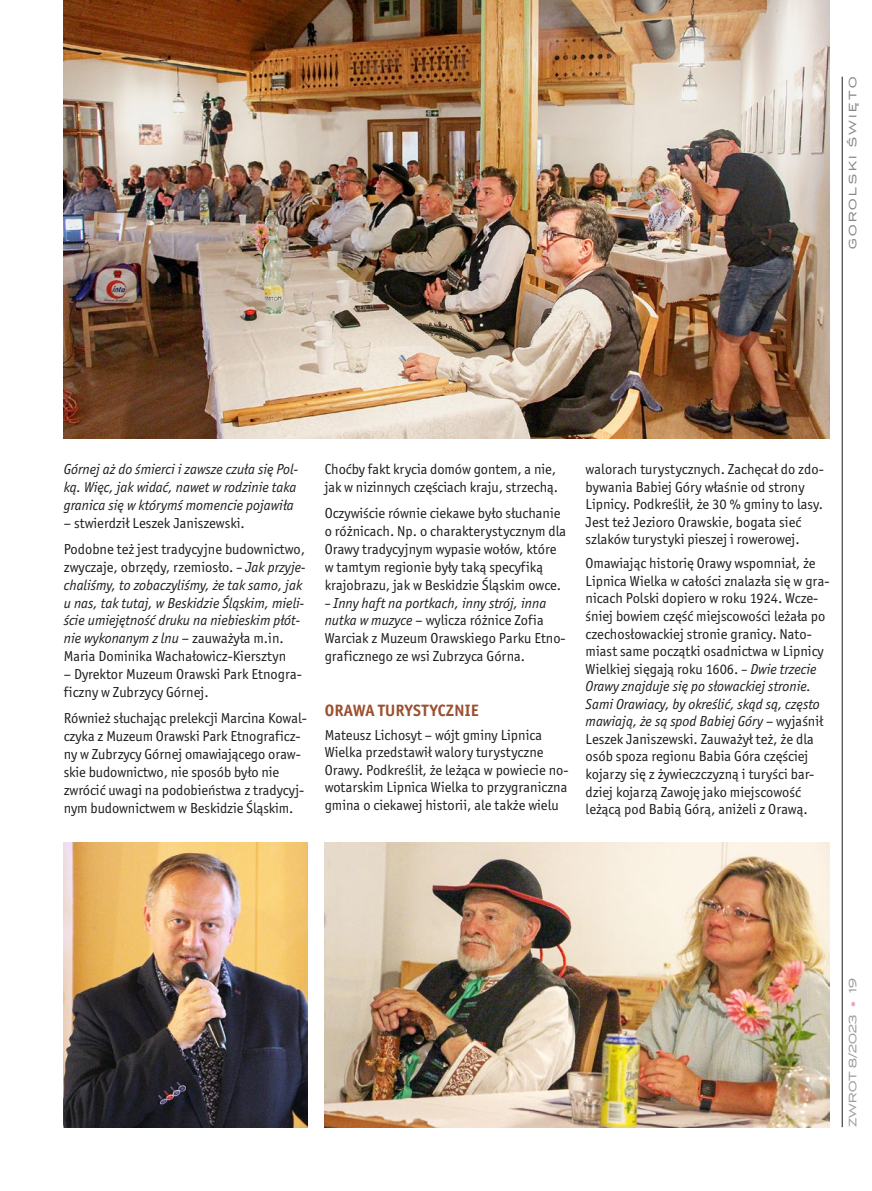
<style>
.page{position:relative;width:872px;height:1191px;background:#fff}
.page>*{position:absolute;margin:0;border:0;box-sizing:border-box;transform-origin:0 0}
.t1{font:700 16.5px "Officina Sans Itc TOT";letter-spacing:.015em;color:#9c502f}
.t2{font:14.4px/17.5px "Officina Sans Itc TOT";color:#1d1d1b}
.t3{font:italic 14.4px/17.9px "Officina Sans Itc TOT";color:#1d1d1b;text-align:justify}
.t4{font:12px "Luxury Gold";letter-spacing:.015em;color:#9d9d9d}
.t5{font:12px "Luxury Gold";letter-spacing:.205em;color:#878787}
.s1{font-style:normal}
.s2{font-style:italic}
.s3{color:#f29fc5}
</style>
<div class="page">
<img style="left:325px;top:842px;width:504px;height:285px">
<img style="left:64px;top:0;width:765px;height:438px">
<img style="left:64px;top:842px;width:244px;height:285px">
<hr style="left:842px;top:77px;width:1px;height:1050px;background:#1d1d1b">
<p class="t5" style="left:846px;top:249px;width:174px;rotate:-90deg">GOROLSKI ŚWIĘTO</p>
<p class="t3" style="left:64px;top:460px;width:235px">Górnej aż do śmierci i zawsze czuła się Pol&shy;ką. Więc, jak widać, nawet w rodzinie taka granica się w którymś momencie pojawiła</p>
<p class="t2" style="left:64px;top:510px;width:243px;line-height:26.4px">– stwierdził Leszek Janiszewski.<br>Podobne też jest tradycyjne budownictwo,</p>
<p class="t3" style="left:64px;top:558px;width:243px;text-align:left"><span class="s1">zwyczaje, obrzędy, rzemiosło.</span> – Jak przyje&shy;chaliśmy, to zobaczyliśmy, że tak samo, jak u nas, tak tutaj, w Beskidzie Śląskim, mieli&shy;ście umiejętność druku na niebieskim płót&shy;nie wykonanym z lnu <span class="s1">– zauważyła m.in.<br>Maria Dominika Wachałowicz-Kiersztyn</span></p>
<p class="t2" style="left:64px;top:665px;width:239px">– Dyrektor Muzeum Orawski Park Etnogra&shy;ficzny w Zubrzycy Górnej.</p>
<p class="t2" style="left:64px;top:709px;width:245px">Również słuchając prelekcji Marcina Kowal&shy;czyka z Muzeum Orawski Park Etnograficz&shy;ny w Zubrzycy Górnej omawiającego oraw&shy;skie budownictwo, nie sposób było nie zwrócić uwagi na podobieństwa z tradycyj&shy;nym budownictwem w Beskidzie Śląskim.</p>
<p class="t2" style="left:325px;top:460px;width:235px">Choćby fakt krycia domów gontem, a nie, jak w nizinnych częściach kraju, strzechą.</p>
<p class="t2" style="left:325px;top:504px;width:243px">Oczywiście równie ciekawe było słuchanie o różnicach. Np. o charakterystycznym dla Orawy tradycyjnym wypasie wołów, które w tamtym regionie były taką specyfiką krajobrazu, jak w Beskidzie Śląskim owce.</p>
<p class="t2" style="left:325px;top:594px;width:242px"><span class="s2">– Inny haft na portkach, inny strój, inna nutka w muzyce</span> – wylicza różnice Zofia Warciak z Muzeum Orawskiego Parku Etno&shy;graficznego ze wsi Zubrzyca Górna.</p>
<p class="t1" style="left:325px;top:699px;width:155px">ORAWA TURYSTYCZNIE</p>
<p class="t2" style="left:325px;top:726px;width:245px">Mateusz Lichosyt – wójt gminy Lipnica Wielka przedstawił walory turystyczne Orawy. Podkreślił, że leżąca w powiecie no&shy;wotarskim Lipnica Wielka to przygraniczna gmina o ciekawej historii, ale także wielu</p>
<p class="t2" style="left:585px;top:460px;width:240px">walorach turystycznych. Zachęcał do zdo&shy;bywania Babiej Góry właśnie od strony Lipnicy. Podkreślił, że 30 % gminy to lasy.<br>Jest też Jezioro Orawskie, bogata sieć szlaków turystyki pieszej i rowerowej.</p>
<p class="t2" style="left:585px;top:555px;width:245px">Omawiając historię Orawy wspomniał, że Lipnica Wielka w całości znalazła się w gra&shy;nicach Polski dopiero w roku 1924. Wcze&shy;śniej bowiem część miejscowości leżała po czechosłowackiej stronie granicy. Nato&shy;miast same początki osadnictwa w Lipnicy Wielkiej sięgają roku 1606. <span class="s2">– Dwie trzecie Orawy znajduje się po słowackiej stronie.<br>Sami Orawiacy, by określić, skąd są, często mawiają, że są spod Babiej Góry</span> – wyjaśnił Leszek Janiszewski. Zauważył też, że dla osób spoza regionu Babia Góra częściej kojarzy się z żywieczczyzną i turyści bar&shy;dziej kojarzą Zawoję jako miejscowość leżącą pod Babią Górą, aniżeli z Orawą.</p>
<p class="t4" style="left:846px;top:1127px;width:150px;rotate:-90deg">ZWROT 8/2023 <span class="s3">•</span> 19</p>
</div>
